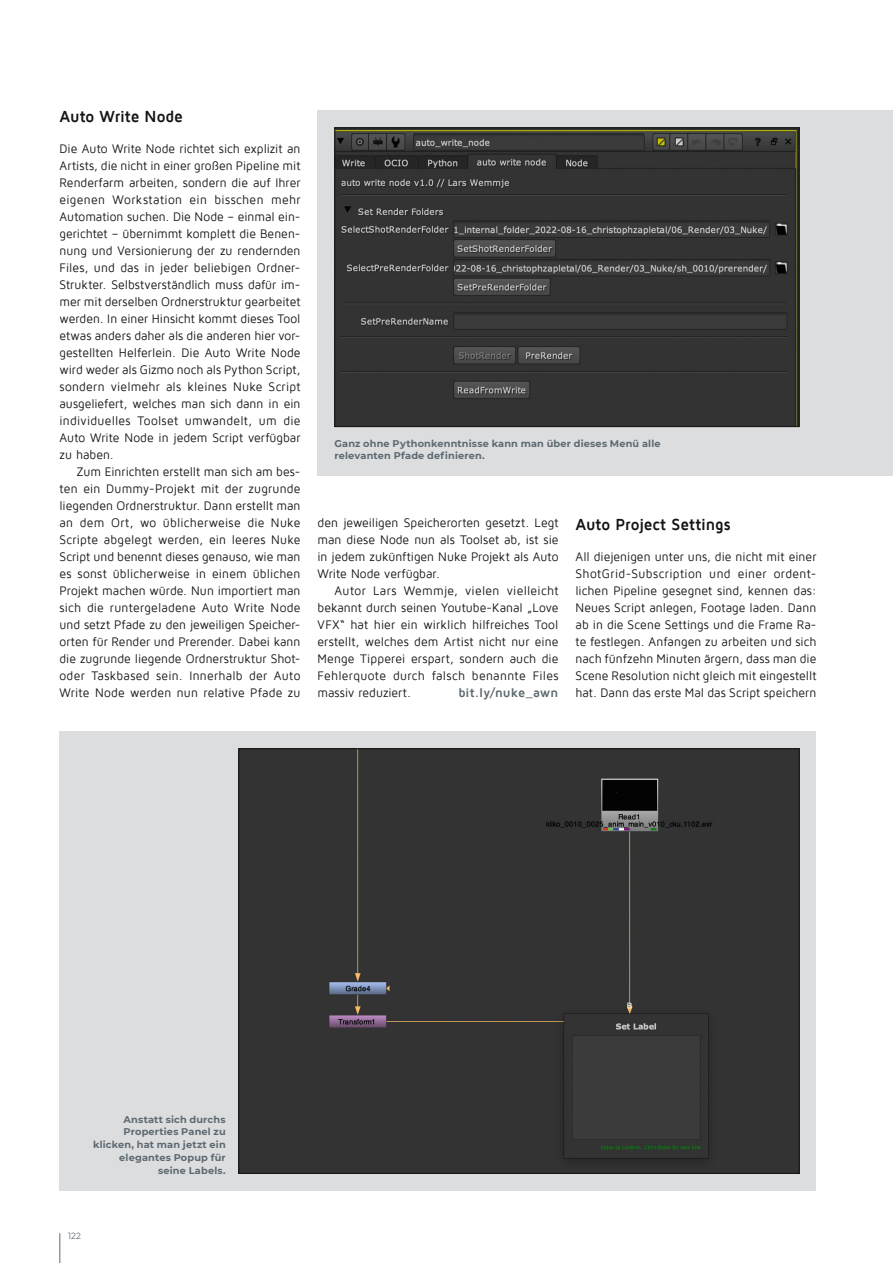
<style>
.page{position:relative;width:893px;height:1263px;background:#fff}
.page>*{position:absolute;margin:0;border:0;box-sizing:border-box;transform-origin:0 0}
.t1{font:700 16.5px "Maven Pro";letter-spacing:-.005em;color:#131413;scale:.94 1}
.t2{font:12.75px/17px "Maven Pro";letter-spacing:.01em;color:#131413;text-align:justify;scale:.94 1}
.t3{font:700 12.75px "Maven Pro";letter-spacing:-.005em;color:#5d6970}
.t4{font:700 9.75px/12.8px "Montserrat";letter-spacing:.015em;color:#5d6970;text-align:right}
.t5{font:9px "Montserrat";color:#5d6970;scale:.94 1}
</style>
<div class="page">
<div style="left:317px;top:111px;width:576px;height:365px;background:#dcdddf"></div>
<img style="left:336px;top:130px;width:461px;height:295px">
<div style="left:334px;top:128px;width:465px;height:299px;border:1px solid #131413"></div>
<div style="left:60px;top:731px;width:756px;height:460px;background:#dcdddf"></div>
<div style="left:240px;top:750px;width:557px;height:422px;background:#333"></div>
<hr style="left:60px;top:1233px;width:1px;height:30px;background:#5d6970">
<p class="t1" style="left:60px;top:107px;width:133px">Auto Write Node</p>
<p class="t2" style="left:60px;top:140px;width:258px">Die Auto Write Node richtet sich explizit an Artists, die nicht in einer großen Pipeline mit Renderfarm arbeiten, sondern die auf Ihrer eigenen Workstation ein bisschen mehr Automation suchen. Die Node – einmal ein&shy;gerichtet – übernimmt komplett die Benen&shy;nung und Versionierung der zu rendernden Files, und das in jeder beliebigen Ordner-Strukter. Selbstverständlich muss dafür im&shy;mer mit derselben Ordnerstruktur gearbeitet werden. In einer Hinsicht kommt dieses Tool etwas anders daher als die anderen hier vor&shy;gestellten Helferlein. Die Auto Write Node wird weder als Gizmo noch als Python Script, sondern vielmehr als kleines Nuke Script ausgeliefert, welches man sich dann in ein individuelles Toolset umwandelt, um die Auto Write Node in jedem Script verfügbar zu haben.</p>
<p class="t2" style="left:60px;top:464px;width:258px;text-indent:17px">Zum Einrichten erstellt man sich am bes&shy;ten ein Dummy-Projekt mit der zugrunde liegenden Ordnerstruktur. Dann erstellt man an dem Ort, wo üblicherweise die Nuke Scripte abgelegt werden, ein leeres Nuke Script und benennt dieses genauso, wie man es sonst üblicherweise in einem üblichen Projekt machen würde. Nun importiert man sich die runtergeladene Auto Write Node und setzt Pfade zu den jeweiligen Speicher&shy;orten für Render und Prerender. Dabei kann die zugrunde liegende Ordnerstruktur Shot&shy;oder Taskbased sein. Innerhalb der Auto Write Node werden nun relative Pfade zu</p>
<p class="t4" style="left:334px;top:436px;width:328px;text-align:left">Ganz ohne Pythonkenntnisse kann man über dieses Menü alle relevanten Pfade definieren.</p>
<p class="t2" style="left:317px;top:515px;width:258px">den jeweiligen Speicherorten gesetzt. Legt man diese Node nun als Toolset ab, ist sie in jedem zukünftigen Nuke Projekt als Auto Write Node verfügbar.</p>
<p class="t2" style="left:317px;top:583px;width:258px;text-indent:17px">Autor Lars Wemmje, vielen vielleicht bekannt durch seinen Youtube-Kanal „Love VFX“ hat hier ein wirklich hilfreiches Tool erstellt, welches dem Artist nicht nur eine Menge Tipperei erspart, sondern auch die Fehlerquote durch falsch benannte Files massiv reduziert.</p>
<p class="t3" style="left:458px;top:686px;width:102px">bit.ly/nuke_awn</p>
<p class="t1" style="left:575px;top:516px;width:167px">Auto Project Settings</p>
<p class="t2" style="left:575px;top:549px;width:258px;text-align:left">All diejenigen unter uns, die nicht mit einer ShotGrid-Subscription und einer ordent&shy;lichen Pipeline gesegnet sind, kennen das:<br>Neues Script anlegen, Footage laden. Dann ab in die Scene Settings und die Frame Ra&shy;te festlegen. Anfangen zu arbeiten und sich nach fünfzehn Minuten ärgern, dass man die Scene Resolution nicht gleich mit eingestellt hat. Dann das erste Mal das Script speichern</p>
<p class="t4" style="left:93px;top:1112px;width:134px">Anstatt sich durchs<br>Properties Panel zu klicken, hat man jetzt ein elegantes Popup für seine Labels.</p>
<p class="t5" style="left:68px;top:1230px;width:15px">122</p>
</div>
